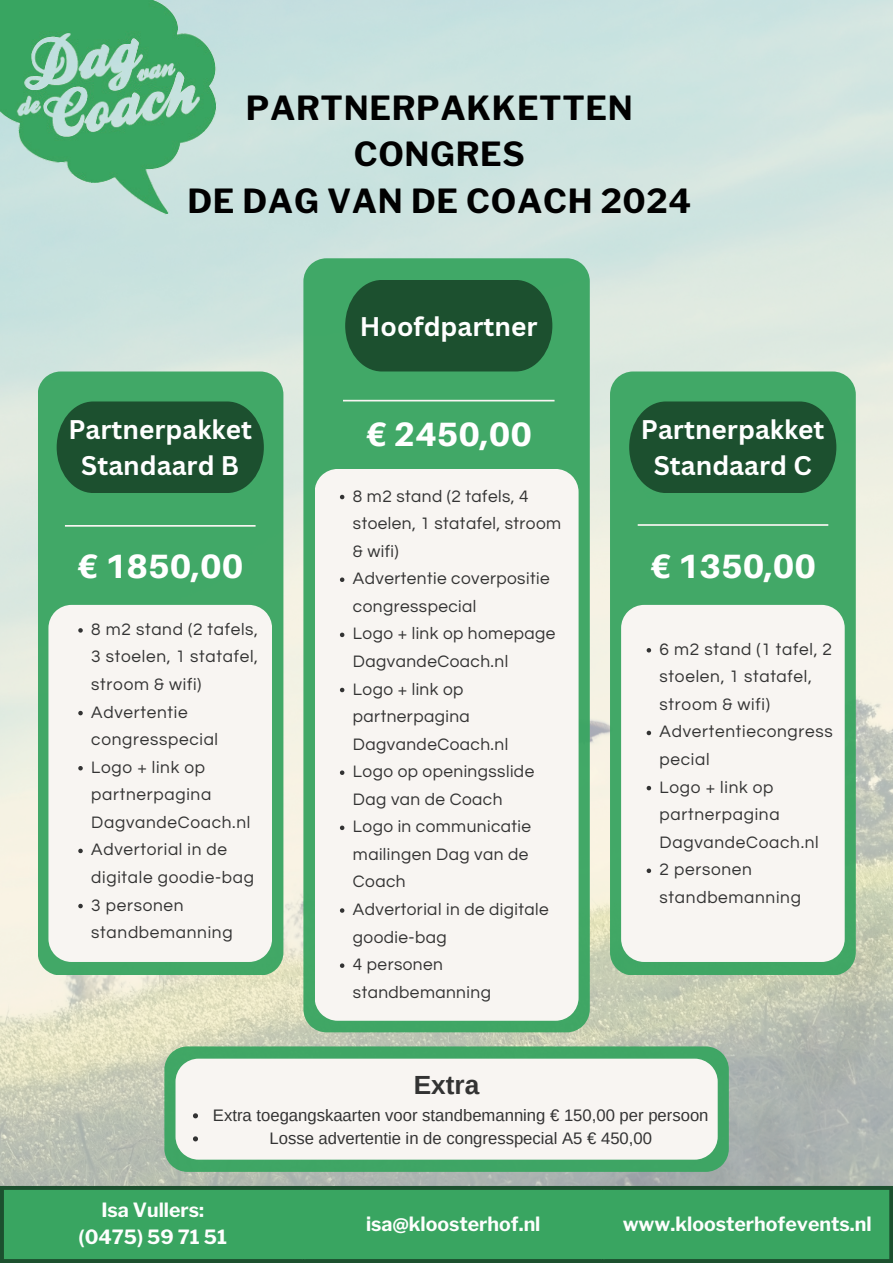
<style>
.page{position:relative;width:893px;height:1263px;background:#fff}
.page>*{position:absolute;margin:0;border:0;box-sizing:border-box;transform-origin:0 0}
.t1{font:800 33.75px "Aileron";color:#fff}
.t2{font:700 33px/46.1px "Libre Franklin";letter-spacing:.02em;color:#010101;text-align:center}
.t3{font:700 26.25px/36.6px "Canva Sans";color:#fff;text-align:center}
.t4{font:700 26.25px "Arimo";color:#333}
.t5{font:700 19.5px "Libre Franklin";color:#fdfefd}
.t6{font:17.25px/27.6px "Questrial";letter-spacing:.04em;color:#333}
.t7{font:16.65px "Arimo";color:#333}
</style>
<div class="page">
<img style="left:0;top:0;width:893px;height:1186px">
<div style="left:38px;top:371px;width:245px;height:604px;background:#41a867"></div>
<img style="left:338px;top:707px;width:555px;height:479px">
<div style="left:303px;top:258px;width:287px;height:774px;background:#41a867"></div>
<div style="left:610px;top:371px;width:246px;height:604px;background:#42a867"></div>
<hr style="left:637px;top:524px;width:191px;height:2px;background:#f8f5f2">
<div style="left:48px;top:605px;width:224px;height:357px;background:#f8f5f2"></div>
<div style="left:621px;top:605px;width:223px;height:357px;background:#f8f5f2"></div>
<div style="left:315px;top:469px;width:263px;height:551px;background:#f8f5f2"></div>
<hr style="left:343px;top:400px;width:211px;height:1px;background:#f8f5f2">
<hr style="left:65px;top:525px;width:190px;height:2px;background:#f8f5f2">
<img style="left:0;top:0;width:221px;height:221px">
<svg style="left:57px;top:401px;width:207px;height:92px;background:#1e5733"></svg>
<svg style="left:345px;top:280px;width:207px;height:91px;background:#1e5633"></svg>
<svg style="left:629px;top:401px;width:207px;height:92px;background:#1f5733"></svg>
<div style="left:4px;top:1190px;width:885px;height:69px;background:#39a561"></div>
<hr style="left:0;top:1190px;width:4px;height:69px;background:#1c502f">
<svg style="left:889px;top:1190px;width:4px;height:69px"></svg>
<hr style="left:0;top:1186px;width:893px;height:4px;background:#1c502f">
<hr style="left:0;top:1259px;width:893px;height:4px;background:#1c502f">
<hr style="left:301px;top:1190px;width:4px;height:69px;background:#39a561">
<hr style="left:601px;top:1190px;width:4px;height:69px;background:#39a561">
<svg style="left:164px;top:1046px;width:565px;height:126px;background:#46a769"></svg>
<div style="left:175px;top:1058px;width:542px;height:102px;background:#f8f5f2"></div>
<svg style="left:193px;top:1113px;width:5px;height:5px"></svg>
<svg style="left:193px;top:1136px;width:5px;height:5px"></svg>
<svg style="left:78px;top:628px;width:5px;height:5px"></svg>
<svg style="left:78px;top:711px;width:5px;height:4px"></svg>
<svg style="left:78px;top:766px;width:5px;height:4px"></svg>
<svg style="left:78px;top:849px;width:5px;height:4px"></svg>
<svg style="left:78px;top:904px;width:5px;height:4px"></svg>
<svg style="left:646px;top:648px;width:5px;height:4px"></svg>
<svg style="left:646px;top:731px;width:5px;height:4px"></svg>
<svg style="left:646px;top:786px;width:5px;height:4px"></svg>
<svg style="left:646px;top:868px;width:5px;height:5px"></svg>
<svg style="left:340px;top:495px;width:4px;height:4px"></svg>
<svg style="left:340px;top:577px;width:4px;height:5px"></svg>
<svg style="left:340px;top:633px;width:4px;height:4px"></svg>
<svg style="left:340px;top:688px;width:4px;height:4px"></svg>
<svg style="left:340px;top:770px;width:4px;height:5px"></svg>
<svg style="left:340px;top:825px;width:4px;height:5px"></svg>
<svg style="left:340px;top:908px;width:4px;height:5px"></svg>
<svg style="left:340px;top:963px;width:4px;height:5px"></svg>
<p class="t2" style="left:187px;top:85px;width:505px">PARTNERPAKKETTEN<br>CONGRES<br>DE DAG VAN DE COACH 2024</p>
<h1 class="t3" style="left:68px;top:410px;width:185px">Partnerpakket<br>Standaard B</h1>
<h2 class="t3" style="left:360px;top:307px;width:179px">Hoofdpartner</h2>
<p class="t1" style="left:365px;top:414px;width:168px">€ 2450,00</p>
<p class="t3" style="left:641px;top:410px;width:185px">Partnerpakket<br>Standaard C</p>
<p class="t6" style="left:353px;top:482px;width:210px">8 m2 stand (2 tafels, 4 stoelen, 1 statafel, stroom &amp; wifi)</p>
<p class="t6" style="left:353px;top:565px;width:198px">Advertentie coverpositie congresspecial</p>
<p class="t6" style="left:353px;top:620px;width:204px">Logo + link op homepage<br>DagvandeCoach.nl</p>
<h2 class="t6" style="left:353px;top:675px;width:157px">Logo + link op partnerpagina<br>DagvandeCoach.nl</h2>
<p class="t6" style="left:353px;top:758px;width:183px">Logo op openingsslide<br>Dag van de Coach</p>
<p class="t6" style="left:353px;top:813px;width:180px">Logo in communicatie mailingen Dag van de<br>Coach</p>
<p class="t6" style="left:353px;top:896px;width:197px">Advertorial in de digitale goodie-bag</p>
<p class="t6" style="left:353px;top:951px;width:139px">4 personen standbemanning</p>
<p class="t1" style="left:77px;top:545px;width:168px">€ 1850,00</p>
<h2 class="t1" style="left:649px;top:545px;width:168px">€ 1350,00</h2>
<p class="t6" style="left:91px;top:616px;width:168px;text-align:justify">8 m2 stand (2 tafels, 3 stoelen, 1 statafel, stroom &amp; wifi)</p>
<p class="t6" style="left:91px;top:698px;width:128px">Advertentie congresspecial</p>
<p class="t6" style="left:91px;top:754px;width:161px">Logo + link op partnerpagina<br>DagvandeCoach.nl</p>
<p class="t6" style="left:91px;top:836px;width:164px">Advertorial in de digitale goodie-bag</p>
<h2 class="t6" style="left:91px;top:891px;width:143px">3 personen standbemanning</h2>
<p class="t6" style="left:659px;top:636px;width:174px">6 m2 stand (1 tafel, 2 stoelen, 1 statafel, stroom &amp; wifi)</p>
<p class="t6" style="left:659px;top:718px;width:175px">Advertentiecongress pecial</p>
<p class="t6" style="left:659px;top:773px;width:161px">Logo + link op partnerpagina<br>DagvandeCoach.nl</p>
<p class="t6" style="left:659px;top:856px;width:143px">2 personen standbemanning</p>
<p class="t4" style="left:414px;top:1070px;width:67px">Extra</p>
<p class="t7" style="left:213px;top:1105px;width:497px">Extra toegangskaarten voor standbemanning € 150,00 per persoon</p>
<p class="t7" style="left:269px;top:1128px;width:384px">Losse advertentie in de congresspecial A5 € 450,00</p>
<p class="t5" style="left:101px;top:1198px;width:104px">Isa Vullers:</p>
<p class="t5" style="left:79px;top:1225px;width:150px">(0475) 59 71 51</p>
<p class="t5" style="left:366px;top:1212px;width:176px">isa@kloosterhof.nl</p>
<p class="t5" style="left:622px;top:1212px;width:250px">www.kloosterhofevents.nl</p>
</div>
